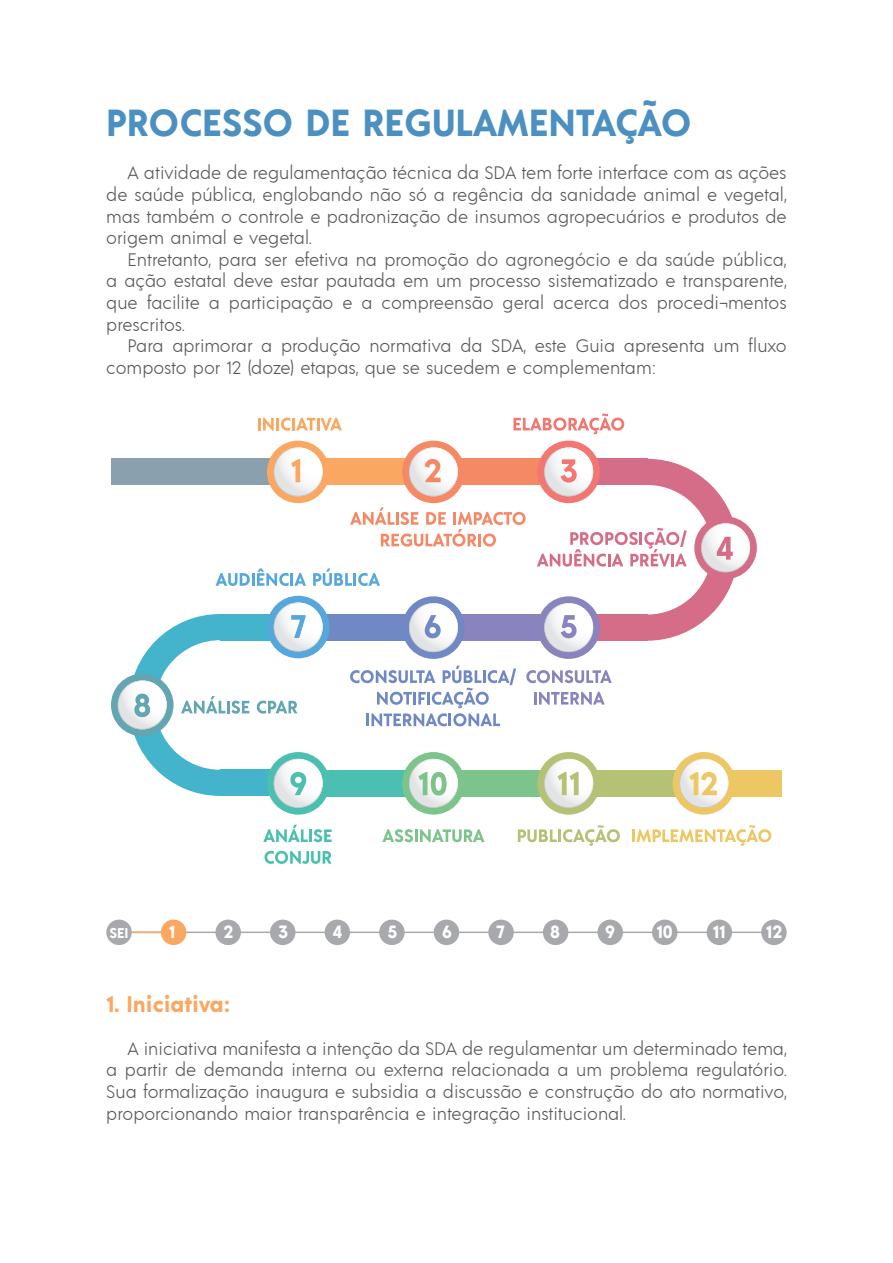
<style>
.page{position:relative;width:893px;height:1263px;background:#fff}
.page>*{position:absolute;margin:0;border:0;box-sizing:border-box;transform-origin:0 0}
.t1{font:700 37.5px "Acre";color:#4b90c1}
.t2{font:700 22.5px "Acre";color:#f9a761}
.t3{font:300 18px/21.6px "Acre";color:#57585a;text-align:justify}
.t4{font:700 17.7px "Acre";color:#fff}
.t5{font:700 14.1px "Acre";color:#fff}
</style>
<div class="page">
<hr style="left:112px;top:931px;width:674px;height:2px;background:#a8a9ad">
<hr style="left:112px;top:931px;width:60px;height:2px;background:#f9a761">
<div style="left:106px;top:919px;width:26px;height:26px;background:#a8a9ad;border-radius:50%"></div>
<div style="left:161px;top:919px;width:25px;height:26px;background:#f9a761;border-radius:50%"></div>
<div style="left:215px;top:919px;width:26px;height:26px;background:#a8a9ad;border-radius:50%"></div>
<div style="left:270px;top:919px;width:25px;height:26px;background:#a8a9ad;border-radius:50%"></div>
<div style="left:325px;top:919px;width:25px;height:26px;background:#a8a9ad;border-radius:50%"></div>
<div style="left:379px;top:919px;width:26px;height:26px;background:#a8a9ad;border-radius:50%"></div>
<div style="left:434px;top:919px;width:25px;height:26px;background:#a8a9ad;border-radius:50%"></div>
<div style="left:488px;top:919px;width:26px;height:26px;background:#a8a9ad;border-radius:50%"></div>
<div style="left:543px;top:919px;width:25px;height:26px;background:#a8a9ad;border-radius:50%"></div>
<div style="left:597px;top:919px;width:26px;height:26px;background:#a8a9ad;border-radius:50%"></div>
<div style="left:652px;top:919px;width:25px;height:26px;background:#a8a9ad;border-radius:50%"></div>
<div style="left:707px;top:919px;width:25px;height:26px;background:#a8a9ad;border-radius:50%"></div>
<div style="left:761px;top:919px;width:26px;height:26px;background:#a8a9ad;border-radius:50%"></div>
<div style="left:111px;top:459px;width:187px;height:26px;background:#8aa0ae"></div>
<div style="left:220px;top:770px;width:78px;height:26px;background:#43b4cc"></div>
<div style="left:220px;top:614px;width:78px;height:26px;background:#43b4cc"></div>
<div style="left:704px;top:770px;width:78px;height:26px;background:#eec765"></div>
<div style="left:298px;top:459px;width:135px;height:26px;background:#f9a761"></div>
<div style="left:267px;top:441px;width:62px;height:62px;background:#f9a761;border-radius:50%"></div>
<div style="left:433px;top:459px;width:136px;height:26px;background:#f58965"></div>
<div style="left:402px;top:441px;width:63px;height:62px;background:#f58965;border-radius:50%"></div>
<div style="left:537px;top:441px;width:63px;height:62px;background:#f27671;border-radius:50%"></div>
<div style="left:298px;top:614px;width:135px;height:27px;background:#7089c5"></div>
<div style="left:111px;top:674px;width:63px;height:62px;background:#63a5b0;border-radius:50%"></div>
<div style="left:267px;top:596px;width:62px;height:62px;background:#56a7dc;border-radius:50%"></div>
<div style="left:433px;top:614px;width:136px;height:27px;background:#8983be"></div>
<div style="left:402px;top:596px;width:63px;height:63px;background:#7089c5;border-radius:50%"></div>
<div style="left:537px;top:596px;width:63px;height:63px;background:#8983be;border-radius:50%"></div>
<div style="left:694px;top:516px;width:63px;height:63px;background:#d66d88;border-radius:50%"></div>
<div style="left:298px;top:770px;width:135px;height:26px;background:#4cc0b0"></div>
<div style="left:267px;top:752px;width:62px;height:63px;background:#4cc0b0;border-radius:50%"></div>
<div style="left:433px;top:770px;width:136px;height:26px;background:#7dc48c"></div>
<div style="left:402px;top:752px;width:63px;height:63px;background:#7dc48c;border-radius:50%"></div>
<div style="left:569px;top:770px;width:135px;height:26px;background:#b5c276"></div>
<div style="left:537px;top:752px;width:63px;height:63px;background:#b5c276;border-radius:50%"></div>
<div style="left:673px;top:752px;width:62px;height:63px;background:#eec765;border-radius:50%"></div>
<svg style="left:274px;top:447px;width:49px;height:49px"></svg>
<svg style="left:409px;top:447px;width:49px;height:49px"></svg>
<svg style="left:274px;top:602px;width:49px;height:49px"></svg>
<svg style="left:409px;top:603px;width:49px;height:49px"></svg>
<svg style="left:274px;top:759px;width:49px;height:49px"></svg>
<svg style="left:409px;top:759px;width:49px;height:49px"></svg>
<svg style="left:544px;top:759px;width:49px;height:49px"></svg>
<svg style="left:679px;top:759px;width:49px;height:49px"></svg>
<svg style="left:258px;top:418px;width:84px;height:13px"></svg>
<svg style="left:513px;top:414px;width:111px;height:20px"></svg>
<svg style="left:526px;top:670px;width:86px;height:13px"></svg>
<svg style="left:534px;top:692px;width:71px;height:13px"></svg>
<svg style="left:350px;top:666px;width:166px;height:60px"></svg>
<svg style="left:537px;top:447px;width:213px;height:205px"></svg>
<svg style="left:350px;top:507px;width:176px;height:40px"></svg>
<svg style="left:216px;top:568px;width:90px;height:18px"></svg>
<svg style="left:313px;top:568px;width:67px;height:18px"></svg>
<svg style="left:118px;top:614px;width:131px;height:182px"></svg>
<svg style="left:257px;top:701px;width:40px;height:13px"></svg>
<svg style="left:263px;top:825px;width:69px;height:17px"></svg>
<svg style="left:264px;top:851px;width:68px;height:13px"></svg>
<svg style="left:382px;top:829px;width:103px;height:13px"></svg>
<svg style="left:518px;top:825px;width:102px;height:21px"></svg>
<svg style="left:632px;top:825px;width:139px;height:21px"></svg>
<h1 class="t1" style="left:106px;top:96px;width:587px">PROCESSO DE REGULAMENTAÇÃO</h1>
<p class="t3" style="left:106px;top:161px;width:682px;text-indent:21px">A atividade de regulamentação técnica da SDA tem forte interface com as ações de saúde pública, englobando não só a regência da sanidade animal e vegetal, mas também o controle e padronização de insumos agropecuários e produtos de origem animal e vegetal.</p>
<p class="t3" style="left:106px;top:248px;width:682px;text-indent:21px">Entretanto, para ser efetiva na promoção do agronegócio e da saúde pública, a ação estatal deve estar pautada em um processo sistematizado e transparente, que facilite a participação e a compreensão geral acerca dos procedi¬mentos prescritos.</p>
<p class="t3" style="left:106px;top:334px;width:682px;text-indent:21px">Para aprimorar a produção normativa da SDA, este Guia apresenta um fluxo composto por 12 (doze) etapas, que se sucedem e complementam:</p>
<p class="t5" style="left:109px;top:923px;width:21px">SEI</p>
<p class="t4" style="left:169px;top:919px;width:8px">1</p>
<p class="t4" style="left:223px;top:919px;width:11px">2</p>
<p class="t4" style="left:278px;top:919px;width:12px">3</p>
<p class="t4" style="left:333px;top:919px;width:11px">4</p>
<p class="t4" style="left:388px;top:919px;width:11px">5</p>
<p class="t4" style="left:442px;top:919px;width:11px">6</p>
<p class="t4" style="left:497px;top:919px;width:10px">7</p>
<p class="t4" style="left:550px;top:919px;width:11px">8</p>
<p class="t4" style="left:605px;top:919px;width:11px">9</p>
<p class="t4" style="left:656px;top:919px;width:18px">10</p>
<p class="t4" style="left:713px;top:919px;width:14px">11</p>
<p class="t4" style="left:766px;top:919px;width:18px">12</p>
<p class="t2" style="left:106px;top:988px;width:125px">1. Iniciativa:</p>
<p class="t3" style="left:106px;top:1037px;width:682px;text-indent:21px">A iniciativa manifesta a intenção da SDA de regulamentar um determinado tema, a partir de demanda interna ou externa relacionada a um problema regulatório.<br>Sua formalização inaugura e subsidia a discussão e construção do ato normativo, proporcionando maior transparência e integração institucional.</p>
</div>
